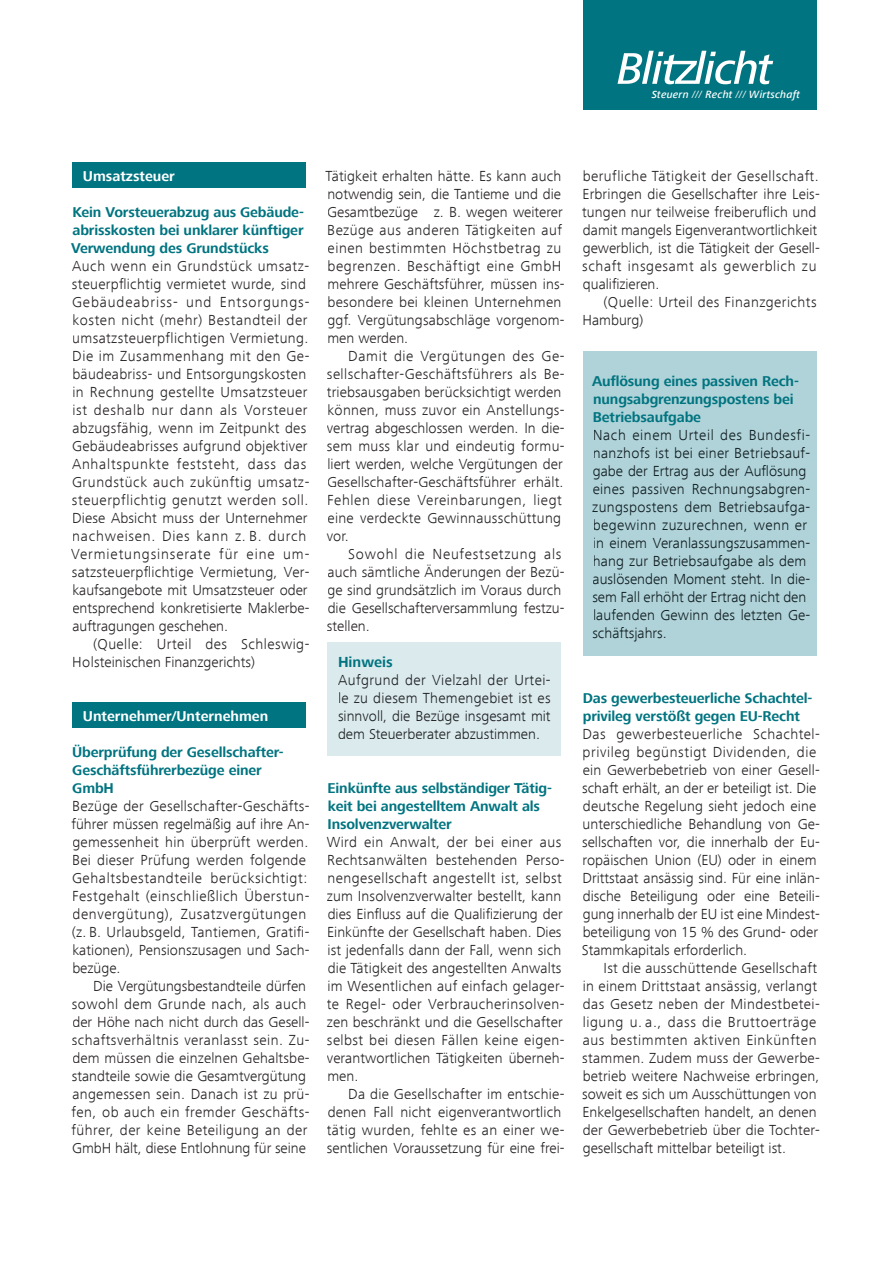
<style>
.page{position:relative;width:893px;height:1263px;background:#fff}
.page>*{position:absolute;margin:0;border:0;box-sizing:border-box;transform-origin:0 0}
.t1{font:300 15px/18px "Frutiger Next Com";letter-spacing:.02em;color:#231f20}
.t2{font:300 15px/18px "Frutiger Next Com";color:#231f20}
.t3{font:300 15px/18px "Frutiger Next Com";letter-spacing:.01em;color:#0c191d}
.t4{font:300 15px/18px "Frutiger Next Com";color:#1a1c1f;text-align:justify}
.t5{font:700 15px "Frutiger Next Com";color:#007480}
.t6{font:700 14.7px/18px "Frutiger Next Com";letter-spacing:-.01em;color:#007480}
.t7{font:700 14.7px "Frutiger Next Com";color:#fff}
.t8{font:italic 500 10.8px "Frutiger Next Com";letter-spacing:.02em;color:#fff}
.s1{font-weight:400}
</style>
<div class="page">
<div style="left:72px;top:163px;width:234px;height:25px;background:#007480"></div>
<div style="left:72px;top:703px;width:234px;height:25px;background:#007480"></div>
<div style="left:327px;top:642px;width:234px;height:114px;background:#dbeaed"></div>
<div style="left:583px;top:351px;width:233px;height:304px;background:#b0d3d9"></div>
<div style="left:583px;top:0;width:233px;height:110px;background:#007480"></div>
<svg style="left:617px;top:51px;width:156px;height:33px"></svg>
<p class="t8" style="left:652px;top:88px;width:150px">Steuern <span class="s1">///</span> Recht <span class="s1">///</span> Wirtschaft</p>
<p class="t7" style="left:83px;top:167px;width:94px">Umsatzsteuer</p>
<p class="t6" style="left:71px;top:203px;width:234px;text-align:justify">Kein Vorsteuerabzug aus Gebäude&shy;abrisskosten bei unklarer künftiger Verwendung des Grundstücks</p>
<p class="t1" style="left:71px;top:257px;width:240px">Auch wenn ein Grundstück umsatz&shy;steuerpflichtig vermietet wurde, sind Gebäudeabriss- und Entsorgungs&shy;kosten nicht (mehr) Bestandteil der umsatzsteuerpflichtigen Vermietung.<br>Die im Zusammenhang mit den Ge&shy;bäudeabriss- und Entsorgungskosten in Rechnung gestellte Umsatzsteuer ist deshalb nur dann als Vorsteuer abzugsfähig, wenn im Zeitpunkt des Gebäudeabrisses aufgrund objektiver Anhaltspunkte feststeht, dass das Grundstück auch zukünftig umsatz&shy;steuerpflichtig genutzt werden soll.<br>Diese Absicht muss der Unternehmer nachweisen. Dies kann z. B. durch Vermietungsinserate für eine um&shy;satzsteuerpflichtige Vermietung, Ver&shy;kaufsangebote mit Umsatzsteuer oder entsprechend konkretisierte Maklerbe&shy;auftragungen geschehen.</p>
<p class="t1" style="left:72px;top:635px;width:239px;text-indent:21px">(Quelle: Urteil des Schleswig-<br>Holsteinischen Finanzgerichts)</p>
<p class="t7" style="left:83px;top:707px;width:187px">Unternehmer/Unternehmen</p>
<p class="t6" style="left:72px;top:743px;width:213px">Überprüfung der Gesellschafter-<br>Geschäftsführerbezüge einer<br>GmbH</p>
<p class="t1" style="left:72px;top:797px;width:239px">Bezüge der Gesellschafter-Geschäfts&shy;führer müssen regelmäßig auf ihre An&shy;gemessenheit hin überprüft werden.<br>Bei dieser Prüfung werden folgende Gehaltsbestandteile berücksichtigt:<br>Festgehalt (einschließlich Überstun&shy;denvergütung), Zusatzvergütungen (z. B. Urlaubsgeld, Tantiemen, Gratifi&shy;kationen), Pensionszusagen und Sach&shy;bezüge.</p>
<p class="t1" style="left:72px;top:977px;width:239px;text-indent:22px">Die Vergütungsbestandteile dürfen sowohl dem Grunde nach, als auch der Höhe nach nicht durch das Gesell&shy;schaftsverhältnis veranlasst sein. Zu&shy;dem müssen die einzelnen Gehaltsbe&shy;standteile sowie die Gesamtvergütung angemessen sein. Danach ist zu prü&shy;fen, ob auch ein fremder Geschäfts&shy;führer, der keine Beteiligung an der GmbH hält, diese Entlohnung für seine</p>
<p class="t1" style="left:326px;top:167px;width:240px">Tätigkeit erhalten hätte. Es kann auch notwendig sein, die Tantieme und die Gesamtbezüge z. B. wegen weiterer Bezüge aus anderen Tätigkeiten auf einen bestimmten Höchstbetrag zu begrenzen. Beschäftigt eine GmbH mehrere Geschäftsführer, müssen ins&shy;besondere bei kleinen Unternehmen ggf. Vergütungsabschläge vorgenom&shy;men werden.</p>
<p class="t1" style="left:327px;top:347px;width:239px;text-indent:21px">Damit die Vergütungen des Ge&shy;sellschafter-Geschäftsführers als Be&shy;triebsausgaben berücksichtigt werden können, muss zuvor ein Anstellungs&shy;vertrag abgeschlossen werden. In die&shy;sem muss klar und eindeutig formu&shy;liert werden, welche Vergütungen der Gesellschafter-Geschäftsführer erhält.<br>Fehlen diese Vereinbarungen, liegt eine verdeckte Gewinnausschüttung vor.</p>
<p class="t2" style="left:327px;top:545px;width:239px;text-indent:21px">Sowohl die Neufestsetzung als auch sämtliche Änderungen der Bezü&shy;ge sind grundsätzlich im Voraus durch die Gesellschafterversammlung festzu&shy;stellen.</p>
<p class="t5" style="left:338px;top:653px;width:56px">Hinweis</p>
<p class="t4" style="left:338px;top:671px;width:214px">Aufgrund der Vielzahl der Urtei&shy;le zu diesem Themengebiet ist es sinnvoll, die Bezüge insgesamt mit dem Steuerberater abzustimmen.</p>
<p class="t6" style="left:328px;top:779px;width:226px">Einkünfte aus selbständiger Tätig&shy;keit bei angestelltem Anwalt als<br>Insolvenzverwalter</p>
<p class="t1" style="left:327px;top:833px;width:239px">Wird ein Anwalt, der bei einer aus Rechtsanwälten bestehenden Perso&shy;nengesellschaft angestellt ist, selbst zum Insolvenzverwalter bestellt, kann dies Einfluss auf die Qualifizierung der Einkünfte der Gesellschaft haben. Dies ist jedenfalls dann der Fall, wenn sich die Tätigkeit des angestellten Anwalts im Wesentlichen auf einfach gelager&shy;te Regel- oder Verbraucherinsolven&shy;zen beschränkt und die Gesellschafter selbst bei diesen Fällen keine eigen&shy;verantwortlichen Tätigkeiten überneh&shy;men.</p>
<p class="t1" style="left:327px;top:1085px;width:239px;text-indent:21px">Da die Gesellschafter im entschie&shy;denen Fall nicht eigenverantwortlich tätig wurden, fehlte es an einer we&shy;sentlichen Voraussetzung für eine frei-</p>
<p class="t1" style="left:582px;top:167px;width:239px">berufliche Tätigkeit der Gesellschaft.<br>Erbringen die Gesellschafter ihre Leis&shy;tungen nur teilweise freiberuflich und damit mangels Eigenverantwortlichkeit gewerblich, ist die Tätigkeit der Gesell&shy;schaft insgesamt als gewerblich zu qualifizieren.</p>
<p class="t1" style="left:582px;top:293px;width:236px;text-indent:21px">(Quelle: Urteil des Finanzgerichts<br>Hamburg)</p>
<p class="t6" style="left:592px;top:372px;width:208px">Auflösung eines passiven Rech&shy;nungsabgrenzungspostens bei<br>Betriebsaufgabe</p>
<p class="t3" style="left:592px;top:426px;width:219px">Nach einem Urteil des Bundesfi&shy;nanzhofs ist bei einer Betriebsauf&shy;gabe der Ertrag aus der Auflösung eines passiven Rechnungsabgren&shy;zungspostens dem Betriebsaufga&shy;begewinn zuzurechnen, wenn er in einem Veranlassungszusammen&shy;hang zur Betriebsaufgabe als dem auslösenden Moment steht. In die&shy;sem Fall erhöht der Ertrag nicht den laufenden Gewinn des letzten Ge&shy;schäftsjahrs.</p>
<p class="t6" style="left:583px;top:689px;width:231px">Das gewerbesteuerliche Schachtel&shy;privileg verstößt gegen EU-Recht</p>
<p class="t2" style="left:582px;top:725px;width:239px">Das gewerbesteuerliche Schachtel&shy;privileg begünstigt Dividenden, die ein Gewerbebetrieb von einer Gesell&shy;schaft erhält, an der er beteiligt ist. Die deutsche Regelung sieht jedoch eine unterschiedliche Behandlung von Ge&shy;sellschaften vor, die innerhalb der Eu&shy;ropäischen Union (EU) oder in einem Drittstaat ansässig sind. Für eine inlän&shy;dische Beteiligung oder eine Beteili&shy;gung innerhalb der EU ist eine Mindest&shy;beteiligung von 15 % des Grund- oder Stammkapitals erforderlich.</p>
<p class="t1" style="left:582px;top:959px;width:239px;text-indent:21px">Ist die ausschüttende Gesellschaft in einem Drittstaat ansässig, verlangt das Gesetz neben der Mindestbetei&shy;ligung u. a., dass die Bruttoerträge aus bestimmten aktiven Einkünften stammen. Zudem muss der Gewerbe&shy;betrieb weitere Nachweise erbringen, soweit es sich um Ausschüttungen von Enkelgesellschaften handelt, an denen der Gewerbebetrieb über die Tochter&shy;gesellschaft mittelbar beteiligt ist.</p>
</div>
